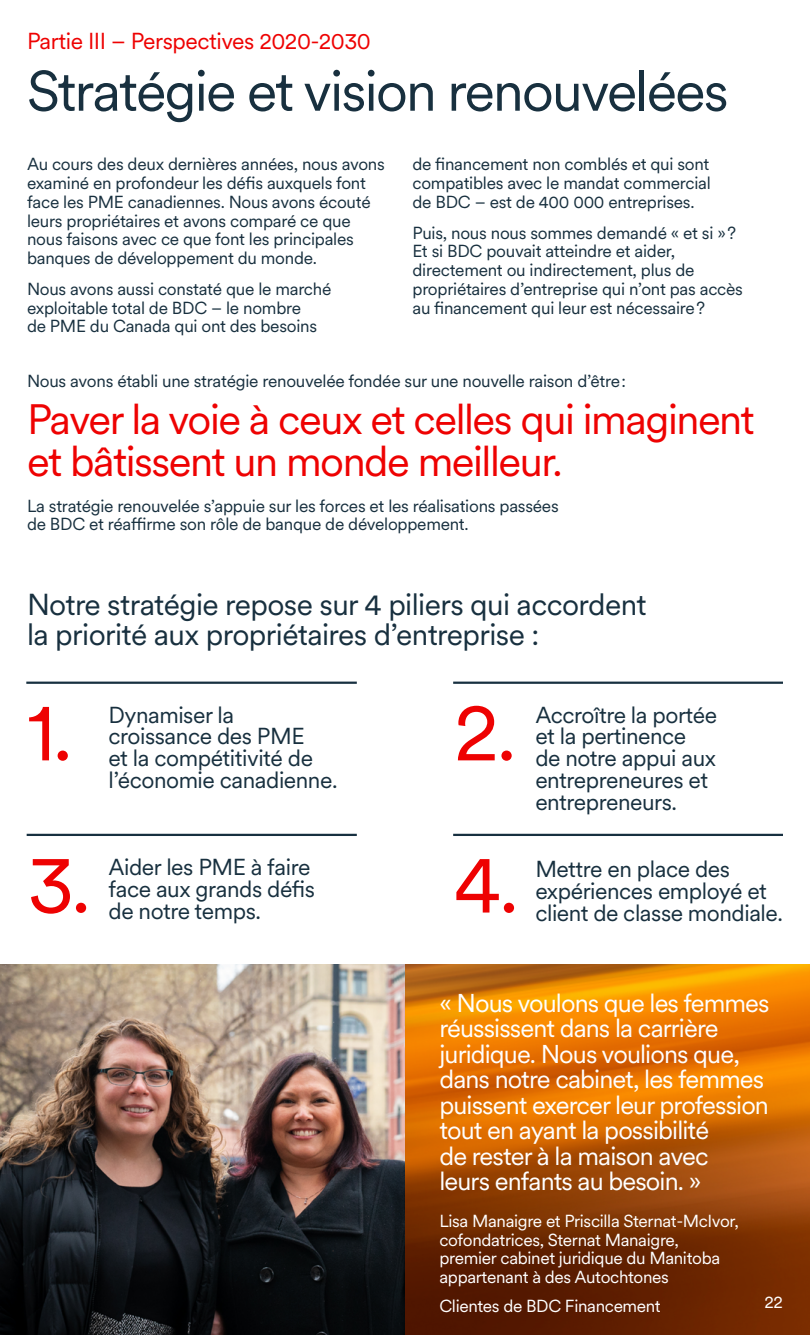
<style>
.page{position:relative;width:810px;height:1335px;background:#fff}
.page>*{position:absolute;margin:0;border:0;box-sizing:border-box;transform-origin:0 0}
.t1{font:82.5px/152.2px "Circular XX";color:#ee0202}
.t2{font:56.25px "Circular XX";letter-spacing:-.035em;color:#18303f}
.t3{font:42px/41.2px "Circular XX";letter-spacing:-.035em;color:#ee0202}
.t4{font:30px/30px "Circular XX";letter-spacing:-.02em;color:#18303f}
.t5{font:25.5px/25.5px "Circular XX";letter-spacing:-.035em;color:#fff}
.t6{font:22.88px/21.8px "Circular XX";letter-spacing:-.02em;color:#18303f}
.t7{font:22.88px "Circular XX";letter-spacing:-.02em;color:#ee0202}
.t8{font:17.25px/18.8px "Circular XX";letter-spacing:-.015em;color:#18303f}
.t9{font:17.25px/18.8px "Circular XX";letter-spacing:-.02em;color:#fff}
</style>
<div class="page">
<img style="left:405px;top:964px;width:405px;height:371px">
<img style="left:0;top:964px;width:405px;height:371px">
<hr style="left:26px;top:682px;width:331px;height:2px;background:#173040">
<hr style="left:27px;top:834px;width:330px;height:2px;background:#173040">
<hr style="left:453px;top:682px;width:330px;height:2px;background:#173040">
<hr style="left:453px;top:834px;width:330px;height:2px;background:#173040">
<h3 class="t7" style="left:27px;top:26px;width:345px">Partie III – Perspectives 2020-2030</h3>
<h2 class="t2" style="left:27px;top:53px;width:703px">Stratégie et vision renouvelées</h2>
<p class="t8" style="left:27px;top:154px;width:359px">Au cours des deux dernières années, nous avons examiné en profondeur les défis auxquels font face les PME canadiennes. Nous avons écouté leurs propriétaires et avons comparé ce que nous faisons avec ce que font les principales banques de développement du monde.</p>
<p class="t8" style="left:27px;top:279px;width:306px">Nous avons aussi constaté que le marché exploitable total de BDC – le nombre<br>de PME du Canada qui ont des besoins</p>
<p class="t8" style="left:413px;top:154px;width:300px;text-align:justify">de financement non comblés et qui sont compatibles avec le mandat commercial de BDC – est de 400 000 entreprises.</p>
<p class="t8" style="left:413px;top:222px;width:332px">Puis, nous nous sommes demandé « et si »?<br>Et si BDC pouvait atteindre et aider, directement ou indirectement, plus de propriétaires d’entreprise qui n’ont pas accès au financement qui leur est nécessaire?</p>
<p class="t8" style="left:27px;top:371px;width:601px">Nous avons établi une stratégie renouvelée fondée sur une nouvelle raison d’être:</p>
<h3 class="t3" style="left:27px;top:397px;width:729px">Paver la voie à ceux et celles qui imaginent et bâtissent un monde meilleur.</h3>
<p class="t8" style="left:27px;top:496px;width:533px">La stratégie renouvelée s’appuie sur les forces et les réalisations passées de BDC et réaffirme son rôle de banque de développement.</p>
<h3 class="t4" style="left:27px;top:588px;width:621px">Notre stratégie repose sur 4 piliers qui accordent la priorité aux propriétaires d’entreprise :</h3>
<h1 class="t1" style="left:27px;top:652px;width:66px">1.<br>3.</h1>
<h1 class="t1" style="left:454px;top:652px;width:67px">2.<br>4.</h1>
<h3 class="t6" style="left:109px;top:703px;width:231px">Dynamiser la croissance des PME<br>et la compétitivité de l’économie canadienne.</h3>
<h3 class="t6" style="left:535px;top:703px;width:183px">Accroître la portée et la pertinence<br>de notre appui aux entrepreneures et entrepreneurs.</h3>
<h3 class="t6" style="left:109px;top:855px;width:208px">Aider les PME à faire face aux grands défis de notre temps.</h3>
<h3 class="t6" style="left:535px;top:857px;width:249px">Mettre en place des expériences employé et client de classe mondiale.</h3>
<h3 class="t5" style="left:439px;top:989px;width:332px">« Nous voulons que les femmes réussissent dans la carrière juridique. Nous voulions que, dans notre cabinet, les femmes puissent exercer leur profession tout en ayant la possibilité<br>de rester à la maison avec<br>leurs enfants au besoin. »</h3>
<p class="t9" style="left:439px;top:1211px;width:301px">Lisa Manaigre et Priscilla Sternat-McIvor, cofondatrices, Sternat Manaigre, premier cabinet juridique du Manitoba appartenant à des Autochtones</p>
<p class="t9" style="left:439px;top:1296px;width:223px">Clientes de BDC Financement</p>
<p class="t9" style="left:764px;top:1292px;width:20px">22</p>
</div>
